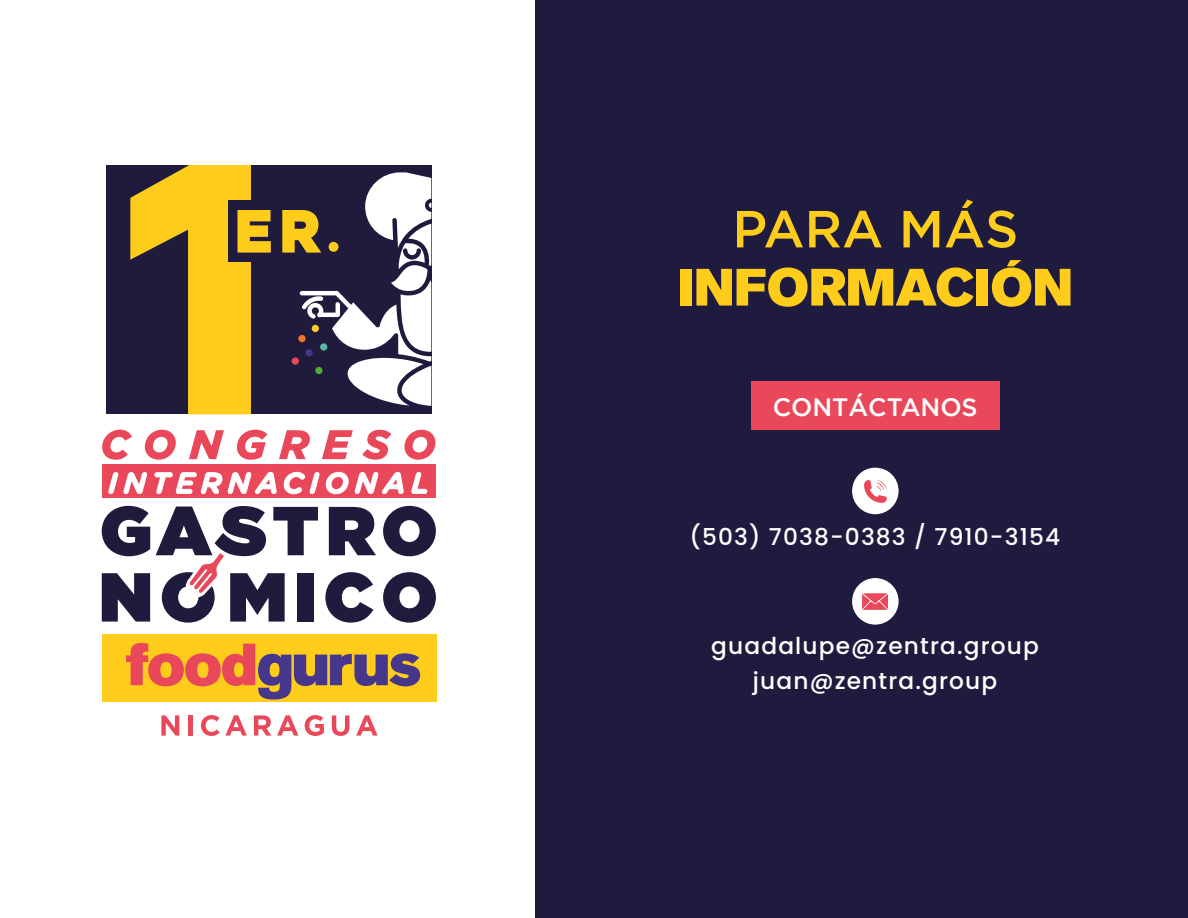
<style>
.page{position:relative;width:1188px;height:918px;background:#fff}
.page>*{position:absolute;margin:0;border:0;box-sizing:border-box;transform-origin:0 0}
.t1{font:52.05px "Akzidenz Grotesk BQ Super";color:#fecc1b}
.t2{font:500 52.05px "Gotham";color:#fecc1b}
.t3{font:500 25.05px "Gotham";color:#fff}
.t4{font:500 23.25px/35px "Poppins";letter-spacing:.05em;color:#fff;text-align:center}
</style>
<div class="page">
<div style="left:535px;top:0;width:653px;height:918px;background:#1f1b3e"></div>
<div style="left:751px;top:381px;width:249px;height:49px;background:#e9475a"></div>
<div style="left:852px;top:578px;width:47px;height:47px;background:#fff;border-radius:50%"></div>
<svg style="left:862px;top:593px;width:26px;height:17px"></svg>
<div style="left:852px;top:468px;width:47px;height:46px;background:#fff;border-radius:50%"></div>
<svg style="left:864px;top:480px;width:23px;height:23px"></svg>
<div style="left:102px;top:465px;width:333px;height:33px;background:#e9475a"></div>
<svg style="left:109px;top:472px;width:9px;height:22px"></svg>
<svg style="left:124px;top:472px;width:23px;height:22px"></svg>
<svg style="left:154px;top:472px;width:123px;height:22px"></svg>
<svg style="left:283px;top:472px;width:36px;height:23px"></svg>
<svg style="left:326px;top:472px;width:23px;height:23px"></svg>
<svg style="left:355px;top:472px;width:49px;height:22px"></svg>
<svg style="left:411px;top:472px;width:17px;height:22px"></svg>
<div style="left:106px;top:165px;width:325px;height:248px;background:#201b3d"></div>
<svg style="left:130px;top:165px;width:141px;height:249px"></svg>
<svg style="left:282px;top:172px;width:149px;height:234px"></svg>
<svg style="left:102px;top:430px;width:30px;height:30px"></svg>
<svg style="left:145px;top:430px;width:31px;height:30px"></svg>
<svg style="left:189px;top:430px;width:35px;height:29px"></svg>
<svg style="left:237px;top:430px;width:30px;height:30px"></svg>
<svg style="left:279px;top:430px;width:31px;height:29px"></svg>
<svg style="left:322px;top:430px;width:31px;height:29px"></svg>
<svg style="left:362px;top:430px;width:29px;height:30px"></svg>
<svg style="left:404px;top:430px;width:31px;height:30px"></svg>
<svg style="left:102px;top:506px;width:48px;height:50px"></svg>
<svg style="left:329px;top:507px;width:47px;height:48px"></svg>
<svg style="left:383px;top:506px;width:53px;height:50px"></svg>
<svg style="left:383px;top:572px;width:53px;height:51px"></svg>
<svg style="left:102px;top:573px;width:48px;height:49px"></svg>
<svg style="left:325px;top:572px;width:48px;height:51px"></svg>
<svg style="left:156px;top:506px;width:162px;height:117px"></svg>
<div style="left:102px;top:635px;width:335px;height:67px;background:#fecc1b"></div>
<svg style="left:126px;top:643px;width:294px;height:57px"></svg>
<svg style="left:161px;top:715px;width:18px;height:21px"></svg>
<div style="left:188px;top:715px;width:5px;height:21px;background:#e9475a"></div>
<svg style="left:201px;top:715px;width:46px;height:21px"></svg>
<svg style="left:254px;top:715px;width:17px;height:21px"></svg>
<svg style="left:277px;top:715px;width:21px;height:21px"></svg>
<svg style="left:305px;top:715px;width:19px;height:21px"></svg>
<svg style="left:332px;top:715px;width:17px;height:21px"></svg>
<svg style="left:356px;top:715px;width:22px;height:21px"></svg>
<h1 class="t2" style="left:732px;top:199px;width:288px">PARA MÁS</h1>
<h1 class="t1" style="left:678px;top:257px;width:396px">INFORMACIÓN</h1>
<p class="t3" style="left:773px;top:393px;width:206px">CONTÁCTANOS</p>
<p class="t4" style="left:689px;top:520px;width:372px">(503) 7038-0383 / 7910-3154</p>
<p class="t4" style="left:711px;top:629px;width:329px">guadalupe@zentra.group juan@zentra.group</p>
</div>
